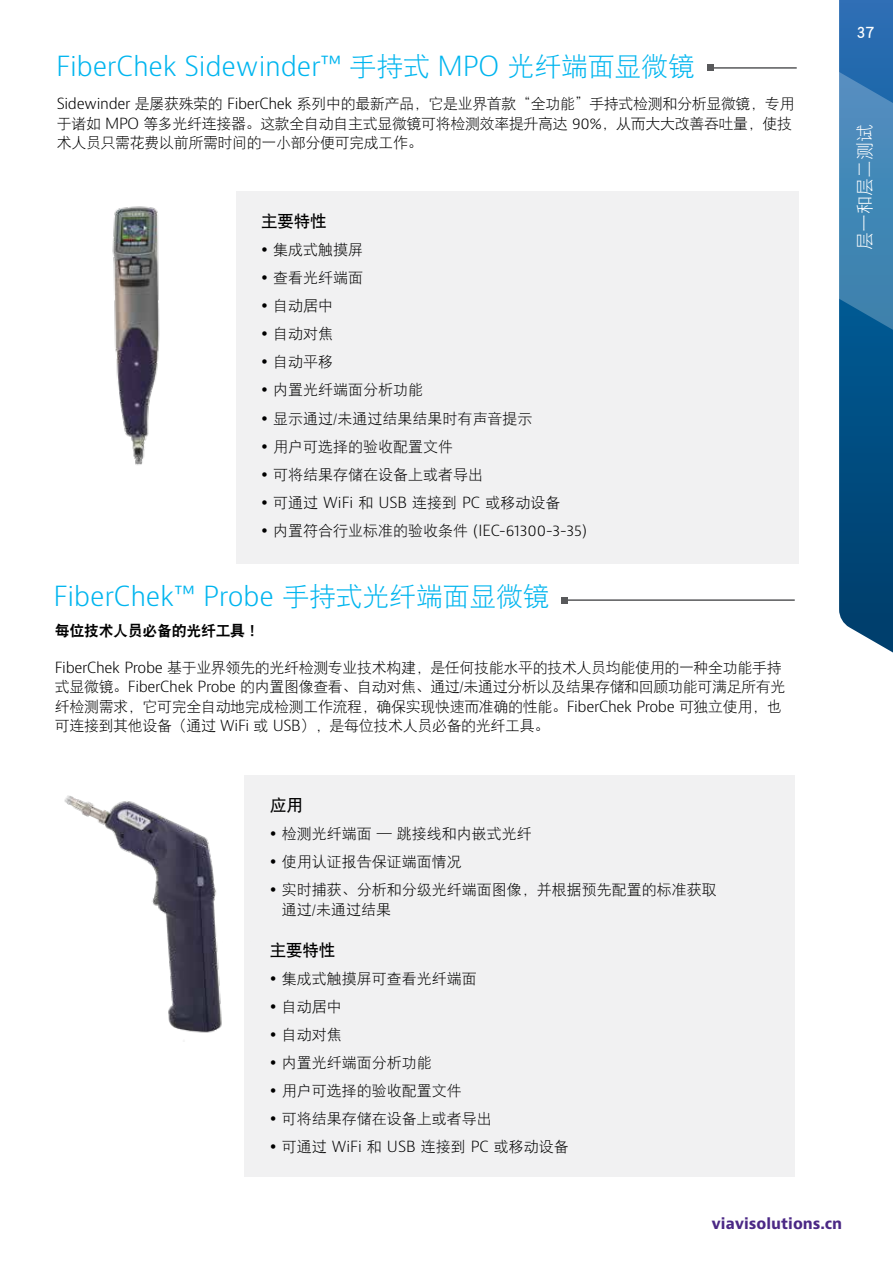
<style>
.page{position:relative;width:893px;height:1263px;background:#fff}
.page>*{position:absolute;margin:0;border:0;box-sizing:border-box;transform-origin:0 0}
.t1{font:300 27px "Bernino Sans";letter-spacing:-.01em;color:#00b5ef}
.t2{font:18px "DFP Hei W3";color:#fff}
.t3{font:18px "DFP Hei W5";color:#fff}
.t4{font:16.5px "DFP Hei W7";letter-spacing:-.01em;color:#000}
.t5{font:15px/19.5px "DFP Hei W3";letter-spacing:-.025em;color:#000}
.t6{font:15px/28px "DFP Hei W3";color:#000}
.t7{font:300 15px "Bernino Sans";color:#000}
.t8{font:700 15px "Bernino Sans";color:#4b2885}
.t9{font:15px "DFP Hei W9";letter-spacing:-.025em;color:#000}
.s1{font-family:"DFP Hei W3";font-weight:400}
.s2{font-family:"Bernino Sans";font-weight:300}
</style>
<div class="page">
<svg style="left:839px;top:0;width:54px;height:652px;background:#24699b"></svg>
<div style="left:244px;top:776px;width:551px;height:401px;background:#f1f1f2"></div>
<hr style="left:565px;top:599px;width:230px;height:2px;background:#58595b">
<svg style="left:562px;top:597px;width:6px;height:6px"></svg>
<img style="left:64px;top:795px;width:158px;height:238px">
<div style="left:236px;top:192px;width:562px;height:372px;background:#f1f1f2"></div>
<hr style="left:711px;top:67px;width:86px;height:2px;background:#58595b">
<svg style="left:708px;top:65px;width:6px;height:6px"></svg>
<img style="left:112px;top:206px;width:48px;height:259px">
<h1 class="t1" style="left:56px;top:48px;width:640px">FiberChek Sidewinder™ <span class="s1">手持式</span> MPO <span class="s1">光纤端面显微镜</span></h1>
<p class="t5" style="left:57px;top:94px;width:739px"><span class="s2">Sidewinder</span> 是屡获殊荣的 <span class="s2">FiberChek</span> 系列中的最新产品，它是业界首款“全功能”手持式检测和分析显微镜，专用于诸如 <span class="s2">MPO</span> 等多光纤连接器。这款全自动自主式显微镜可将检测效率提升高达 <span class="s2">90%</span>，从而大大改善吞吐量，使技术人员只需花费以前所需时间的一小部分便可完成工作。</p>
<p class="t4" style="left:261px;top:213px;width:67px">主要特性</p>
<p class="t6" style="left:273px;top:236px;width:289px">集成式触摸屏<br>查看光纤端面<br>自动居中<br>自动对焦<br>自动平移<br>内置光纤端面分析功能<br>显示通过/未通过结果结果时有声音提示<br>用户可选择的验收配置文件<br>可将结果存储在设备上或者导出<br>可通过 <span class="s2">WiFi</span> 和 <span class="s2">USB</span> 连接到 <span class="s2">PC</span> 或移动设备</p>
<p class="t7" style="left:273px;top:520px;width:315px"><span class="s1">内置符合行业标准的验收条件</span> (IEC-61300-3-35)</p>
<h1 class="t1" style="left:54px;top:578px;width:498px">FiberChek™ Probe <span class="s1">手持式光纤端面显微镜</span></h1>
<p class="t9" style="left:55px;top:623px;width:207px">每位技术人员必备的光纤工具！</p>
<p class="t5" style="left:55px;top:657px;width:732px"><span class="s2">FiberChek Probe</span> 基于业界领先的光纤检测专业技术构建，是任何技能水平的技术人员均能使用的一种全功能手持式显微镜。<span class="s2">FiberChek Probe</span> 的内置图像查看、自动对焦、通过/未通过分析以及结果存储和回顾功能可满足所有光纤检测需求，它可完全自动地完成检测工作流程，确保实现快速而准确的性能。<span class="s2">FiberChek Probe</span> 可独立使用，也可连接到其他设备（通过 <span class="s2">WiFi</span> 或 <span class="s2">USB</span>），是每位技术人员必备的光纤工具。</p>
<p class="t3" style="left:857px;top:21px;width:19px">37</p>
<p class="t2" style="left:855px;top:250px;width:127px;rotate:-90deg">层一和层二测试</p>
<p class="t4" style="left:270px;top:796px;width:34px">应用</p>
<p class="t6" style="left:282px;top:820px;width:436px">检测光纤端面 — 跳接线和内嵌式光纤<br>使用认证报告保证端面情况<br>实时捕获、分析和分级光纤端面图像，并根据预先配置的标准获取</p>
<p class="t5" style="left:282px;top:899px;width:111px">通过/未通过结果</p>
<p class="t4" style="left:270px;top:941px;width:67px">主要特性</p>
<p class="t6" style="left:282px;top:964px;width:289px">集成式触摸屏可查看光纤端面<br>自动居中<br>自动对焦<br>内置光纤端面分析功能<br>用户可选择的验收配置文件<br>可将结果存储在设备上或者导出<br>可通过 <span class="s2">WiFi</span> 和 <span class="s2">USB</span> 连接到 <span class="s2">PC</span> 或移动设备</p>
<p class="t8" style="left:711px;top:1214px;width:132px">viavisolutions.cn</p>
</div>
